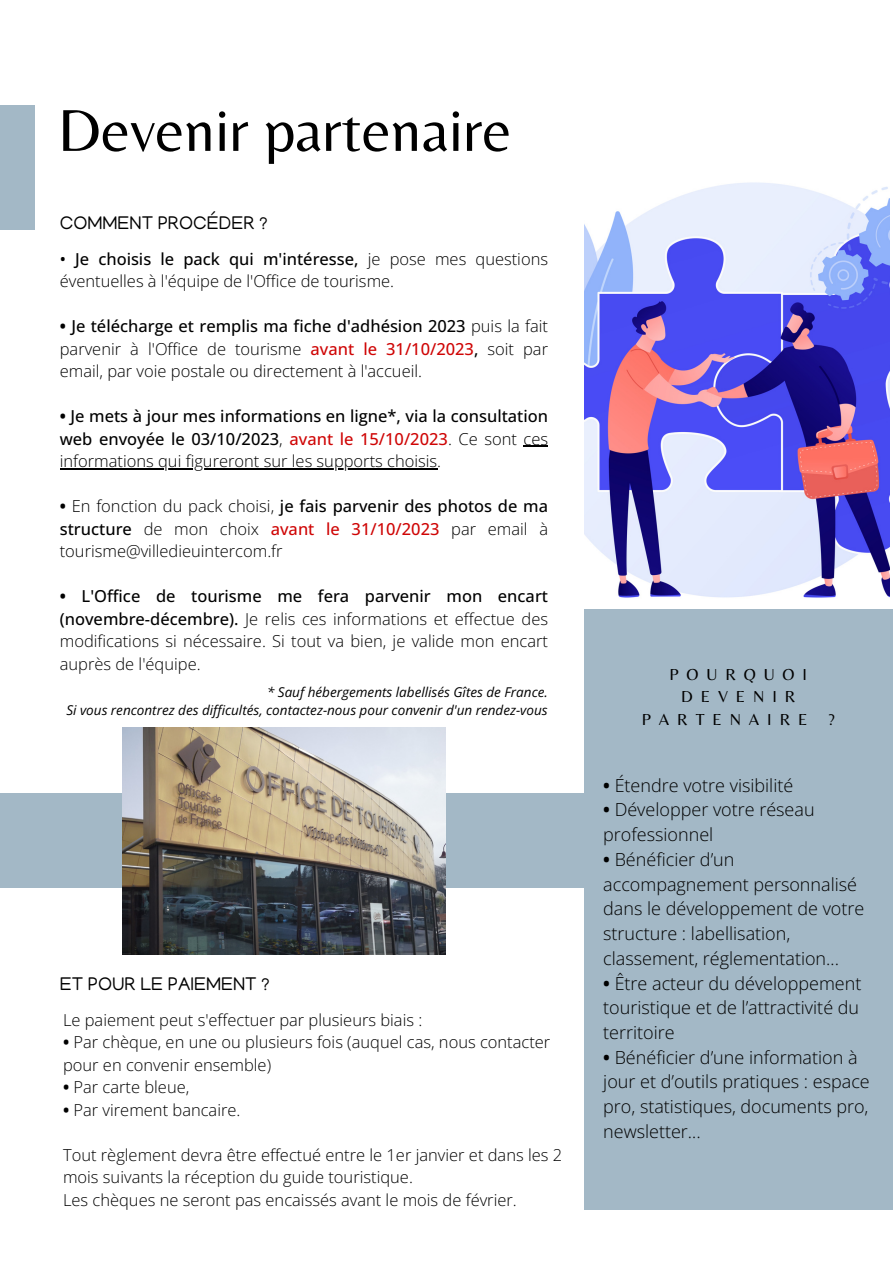
<style>
.page{position:relative;width:893px;height:1264px;background:#fff}
.page>*{position:absolute;margin:0;border:0;box-sizing:border-box;transform-origin:0 0}
.t1{font:61.35px "Belleza";color:#000}
.t2{font:18.75px "Manjari";color:#000}
.t3{font:300 18px/24.8px "Open Sans";color:#000}
.t4{font:300 16.5px/22.5px "Open Sans";color:#000}
.t5{font:500 16.5px/22.5px "Open Sans";color:#000;text-align:justify}
.t6{font:16.5px/22.5px "Belleza";letter-spacing:.48em;color:#000;text-align:center}
.t7{font:italic 13.5px "Open Sans";color:#000}
.s1{font-weight:500}
.s2{font-weight:700}
.s3{font-weight:500;color:#cf0505}
.s4{font-weight:300}
.s5{color:#cf0505}
</style>
<div class="page">
<div style="left:0;top:793px;width:601px;height:94px;background:#a3b8c6"></div>
<img style="left:122px;top:727px;width:324px;height:227px">
<div style="left:0;top:105px;width:35px;height:125px;background:#a3b8c6"></div>
<img style="left:584px;top:182px;width:305px;height:416px">
<div style="left:584px;top:609px;width:308px;height:600px;background:#a3b8c6"></div>
<svg style="left:523px;top:446px;width:25px;height:1px"></svg>
<hr style="left:60px;top:468px;width:377px;height:1px;background:#000">
<p class="t1" style="left:58px;top:94px;width:455px">Devenir partenaire</p>
<p class="t2" style="left:60px;top:215px;width:209px">COMMENT PROCÉDER ?</p>
<p class="t4" style="left:60px;top:247px;width:490px"><span class="s1">• Je choisis le pack qui m'intéresse,</span> je pose mes questions éventuelles à l'équipe de l'Office de tourisme.</p>
<p class="t4" style="left:60px;top:314px;width:490px;text-align:justify"><span class="s2">•</span> <span class="s1">Je télécharge et remplis ma fiche d'adhésion 2023</span> puis la fait parvenir à l'Office de tourisme <span class="s3">avant le 31/10/2023</span><span class="s1">,</span> soit par email, par voie postale ou directement à l'accueil.</p>
<p class="t5" style="left:60px;top:404px;width:490px"><span class="s2">•</span> Je mets à jour mes informations en ligne*, via la consultation web envoyée le 03/10/2023<span class="s4">,</span> <span class="s5">avant le 15/10/2023</span><span class="s4">. Ce sont ces informations qui figureront sur les supports choisis.</span></p>
<p class="t4" style="left:60px;top:494px;width:490px;text-align:justify"><span class="s2">•</span> En fonction du pack choisi, <span class="s1">je fais parvenir des photos de ma structure</span> de mon choix <span class="s3">avant le 31/10/2023</span> par email à tourisme@villedieuintercom.fr</p>
<p class="t4" style="left:60px;top:584px;width:490px;text-align:justify"><span class="s2">•</span> <span class="s1">L'Office de tourisme me fera parvenir mon encart (novembre-décembre).</span> Je relis ces informations et effectue des modifications si nécessaire. Si tout va bien, je valide mon encart auprès de l'équipe.</p>
<p class="t7" style="left:267px;top:682px;width:282px">* Sauf hébergements labellisés Gîtes de France.</p>
<p class="t7" style="left:66px;top:700px;width:482px">Si vous rencontrez des difficultés, contactez-nous pour convenir d'un rendez-vous</p>
<p class="t2" style="left:60px;top:975px;width:212px">ET POUR LE PAIEMENT ?</p>
<p class="t4" style="left:63px;top:1008px;width:361px">Le paiement peut s'effectuer par plusieurs biais :</p>
<p class="t4" style="left:63px;top:1030px;width:488px"><span class="s2">•</span> Par chèque, en une ou plusieurs fois (auquel cas, nous contacter pour en convenir ensemble)</p>
<p class="t4" style="left:63px;top:1075px;width:128px"><span class="s2">•</span> Par carte bleue,</p>
<p class="t4" style="left:63px;top:1098px;width:179px"><span class="s2">•</span> Par virement bancaire.</p>
<p class="t4" style="left:63px;top:1143px;width:500px">Tout règlement devra être effectué entre le 1er janvier et dans les 2 mois suivants la réception du guide touristique.</p>
<p class="t4" style="left:63px;top:1188px;width:455px">Les chèques ne seront pas encaissés avant le mois de février.</p>
<p class="t6" style="left:641px;top:663px;width:194px">POURQUOI<br>DEVENIR<br>PARTENAIRE ?</p>
<p class="t3" style="left:603px;top:772px;width:191px"><span class="s2">•</span> Étendre votre visibilité</p>
<p class="t3" style="left:603px;top:797px;width:213px"><span class="s2">•</span> Développer votre réseau professionnel</p>
<p class="t3" style="left:603px;top:846px;width:262px"><span class="s2">•</span> Bénéficier d’un accompagnement personnalisé dans le développement de votre structure : labellisation, classement, réglementation…</p>
<p class="t3" style="left:603px;top:970px;width:260px"><span class="s2">•</span> Être acteur du développement touristique et de l’attractivité du territoire</p>
<p class="t3" style="left:603px;top:1044px;width:268px"><span class="s2">•</span> Bénéficier d’une information à jour et d’outils pratiques : espace pro, statistiques, documents pro, newsletter…</p>
</div>
